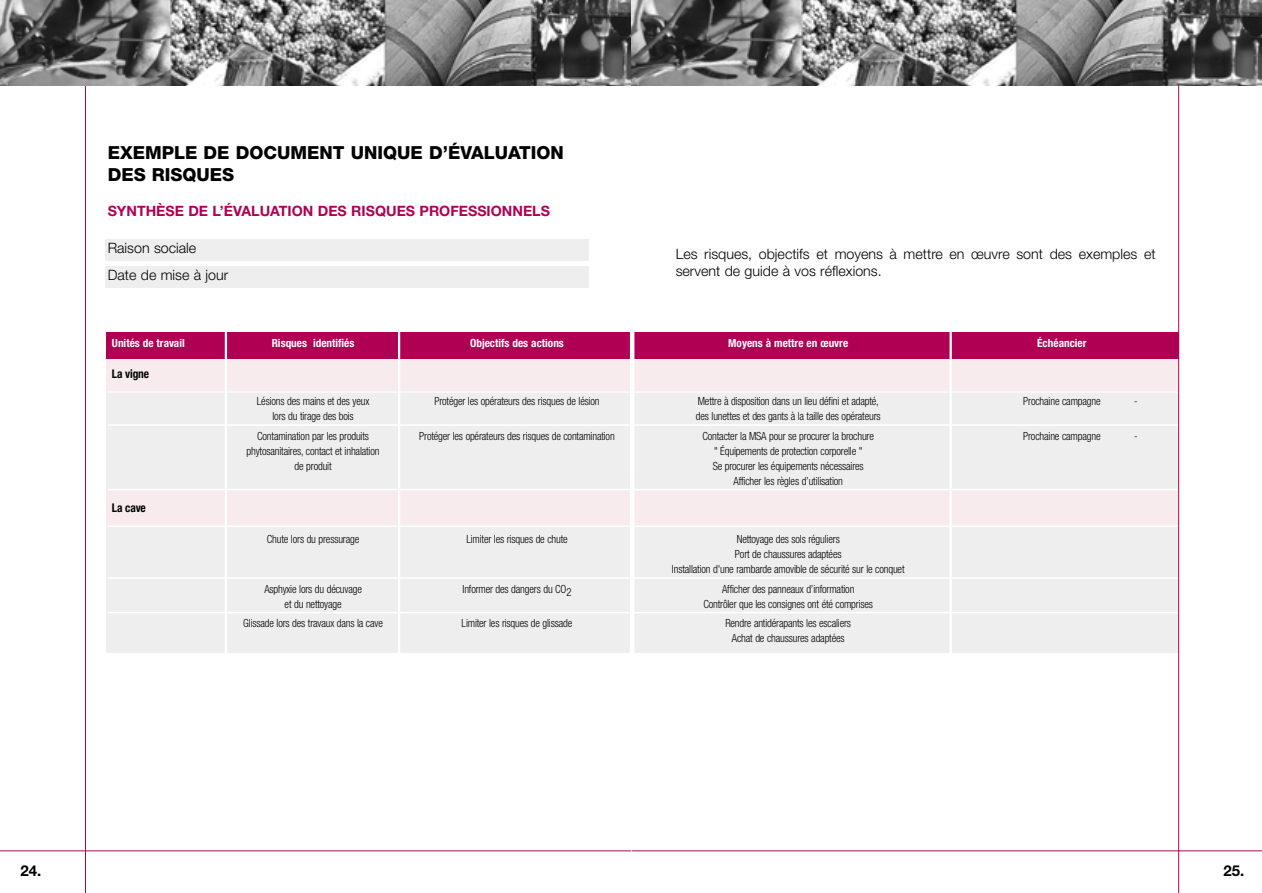
<style>
.page{position:relative;width:1262px;height:893px;background:#fff}
.page>*{position:absolute;margin:0;border:0;box-sizing:border-box;transform-origin:0 0}
.t1{font:800 18px/21.6px "Helvetica Neue";color:#000}
.t2{font:700 15px "Helvetica Neue";color:#000}
.t3{font:300 14.25px/16.5px "Helvetica Neue";color:#000}
.t4{font:700 14.25px "Helvetica Neue";color:#af0054}
.t5{font:700 condensed 12px "Helvetica Neue";letter-spacing:-.015em;color:#000;scale:.95 1}
.t6{font:300 condensed 11.25px/15px "Helvetica Neue";letter-spacing:-.015em;color:#000;text-align:center;scale:.95 1}
.t7{font:700 condensed 11.25px "Helvetica Neue";color:#fff}
</style>
<div class="page">
<div style="left:106px;top:266px;width:483px;height:21px;background:#eee"></div>
<div style="left:106px;top:239px;width:483px;height:21px;background:#eee"></div>
<div style="left:106px;top:526px;width:1072px;height:126px;background:#eee"></div>
<div style="left:106px;top:354px;width:1072px;height:172px;background:#f8ebed"></div>
<div style="left:106px;top:392px;width:1072px;height:97px;background:#eee"></div>
<hr style="left:85px;top:85px;width:1px;height:807px;background:#af0054">
<hr style="left:632px;top:850px;width:629px;height:1px;background:#af0054">
<img style="left:0;top:0;width:631px;height:85px">
<svg style="left:631px;top:0;width:630px;height:85px;background:#7b7b7b"></svg>
<div style="left:106px;top:333px;width:1072px;height:26px;background:#af0054"></div>
<hr style="left:108px;top:391px;width:1069px;height:1px;background:#fff">
<hr style="left:108px;top:424px;width:1069px;height:2px;background:#fff">
<hr style="left:108px;top:489px;width:1069px;height:1px;background:#fff">
<hr style="left:108px;top:525px;width:1069px;height:2px;background:#fff">
<hr style="left:108px;top:577px;width:1069px;height:2px;background:#fff">
<hr style="left:108px;top:612px;width:1069px;height:1px;background:#fff">
<hr style="left:225px;top:330px;width:2px;height:370px;background:#fff">
<hr style="left:630px;top:330px;width:4px;height:424px;background:#fff">
<hr style="left:949px;top:330px;width:2px;height:362px;background:#fff">
<hr style="left:1178px;top:85px;width:1px;height:807px;background:#af0054">
<hr style="left:0;top:850px;width:631px;height:1px;background:#af0054">
<hr style="left:398px;top:330px;width:2px;height:370px;background:#fff">
<h1 class="t1" style="left:108px;top:143px;width:457px">EXEMPLE DE DOCUMENT UNIQUE D’ÉVALUATION<br>DES RISQUES</h1>
<p class="t4" style="left:108px;top:206px;width:444px">SYNTHÈSE DE L’ÉVALUATION DES RISQUES PROFESSIONNELS</p>
<p class="t3" style="left:108px;top:236px;width:122px;line-height:27px">Raison sociale<br>Date de mise à jour</p>
<p class="t3" style="left:675px;top:247px;width:481px">Les risques, objectifs et moyens à mettre en œuvre sont des exemples et servent de guide à vos réflexions.</p>
<p class="t7" style="left:112px;top:338px;width:74px">Unités de travail</p>
<p class="t7" style="left:272px;top:338px;width:84px">Risques identifiés</p>
<p class="t7" style="left:470px;top:338px;width:95px">Objectifs des actions</p>
<p class="t7" style="left:728px;top:338px;width:121px">Moyens à mettre en œuvre</p>
<p class="t7" style="left:1037px;top:338px;width:51px">Échéancier</p>
<p class="t5" style="left:112px;top:369px;width:41px">La vigne</p>
<p class="t6" style="left:257px;top:394px;width:120px">Lésions des mains et des yeux</p>
<p class="t6" style="left:434px;top:394px;width:175px">Protéger les opérateurs des risques de lésion</p>
<p class="t6" style="left:697px;top:394px;width:192px">Mettre à disposition dans un lieu défini et adapté,</p>
<p class="t6" style="left:1023px;top:394px;width:83px">Prochaine campagne</p>
<p class="t6" style="left:1134px;top:394px;width:5px">-</p>
<p class="t6" style="left:272px;top:409px;width:87px">lors du tirage des bois</p>
<p class="t6" style="left:696px;top:409px;width:196px">des lunettes et des gants à la taille des opérateurs</p>
<p class="t6" style="left:257px;top:429px;width:119px">Contamination par les produits</p>
<p class="t6" style="left:419px;top:429px;width:207px">Protéger les opérateurs des risques de contamination</p>
<p class="t6" style="left:702px;top:429px;width:182px">Contacter la MSA pour se procurer la brochure</p>
<p class="t6" style="left:1023px;top:429px;width:83px">Prochaine campagne</p>
<p class="t6" style="left:1134px;top:429px;width:5px">-</p>
<p class="t6" style="left:247px;top:444px;width:141px">phytosanitaires, contact et inhalation</p>
<p class="t6" style="left:714px;top:444px;width:158px">" Équipements de protection corporelle "</p>
<p class="t6" style="left:294px;top:459px;width:40px">de produit</p>
<p class="t6" style="left:712px;top:459px;width:160px">Se procurer les équipements nécessaires<br>Afficher les règles d’utilisation</p>
<p class="t5" style="left:112px;top:503px;width:37px">La cave</p>
<p class="t6" style="left:267px;top:532px;width:99px">Chute lors du pressurage</p>
<p class="t6" style="left:466px;top:532px;width:108px">Limiter les risques de chute</p>
<p class="t6" style="left:672px;top:532px;width:246px">Nettoyage des sols réguliers<br>Port de chaussures adaptées<br>Installation d'une rambarde amovible de sécurité sur le conquet</p>
<p class="t6" style="left:264px;top:582px;width:104px">Asphyxie lors du décuvage</p>
<p class="t6" style="left:462px;top:582px;width:116px">Informer des dangers du CO2</p>
<p class="t6" style="left:722px;top:582px;width:141px">Afficher des panneaux d’information</p>
<p class="t6" style="left:285px;top:597px;width:61px">et du nettoyage</p>
<p class="t6" style="left:703px;top:597px;width:180px">Contrôler que les consignes ont été comprises</p>
<p class="t6" style="left:243px;top:616px;width:148px">Glissade lors des travaux dans la cave</p>
<p class="t6" style="left:461px;top:616px;width:118px">Limiter les risques de glissade</p>
<p class="t6" style="left:725px;top:616px;width:134px">Rendre antidérapants les escaliers<br>Achat de chaussures adaptées</p>
<h2 class="t2" style="left:21px;top:865px;width:22px">24.</h2>
<h2 class="t2" style="left:1223px;top:865px;width:22px">25.</h2>
</div>
